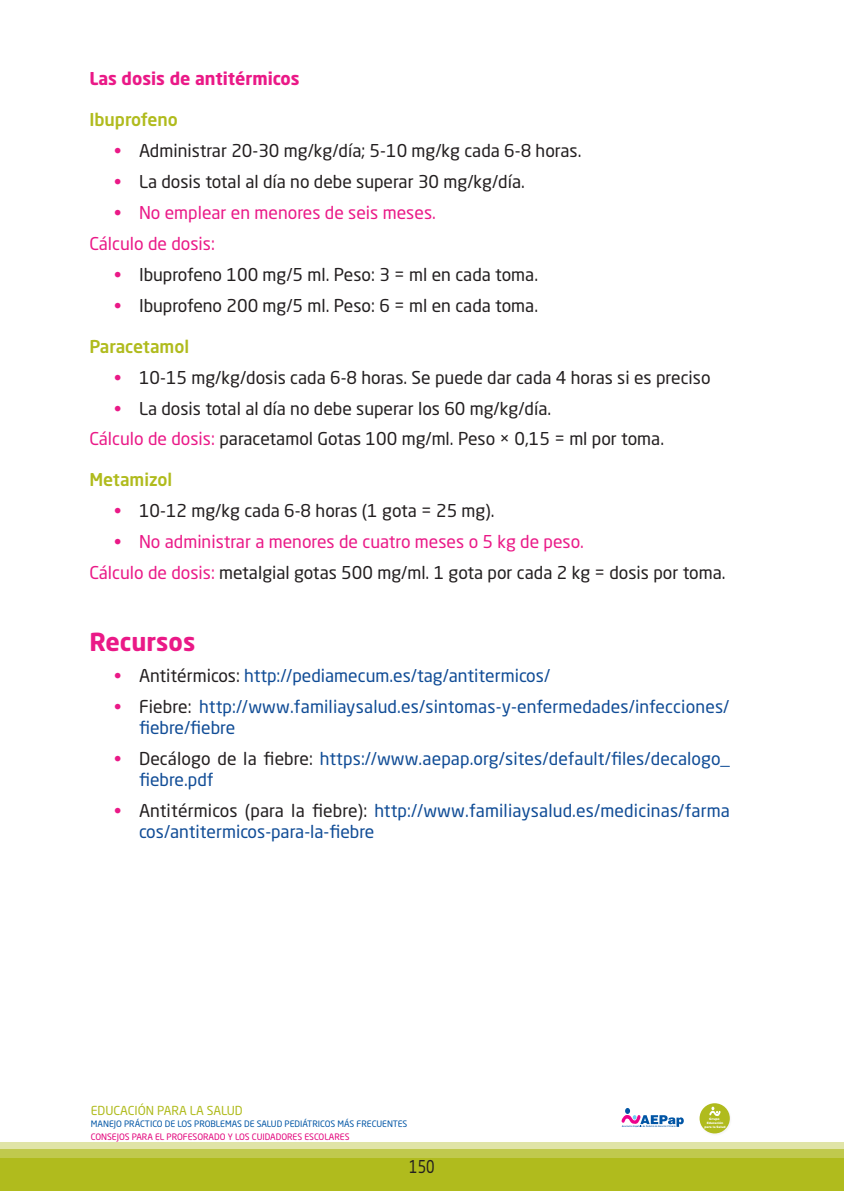
<style>
.page{position:relative;width:844px;height:1191px;background:#fff}
.page>*{position:absolute;margin:0;border:0;box-sizing:border-box;transform-origin:0 0}
._00_LADILLO_1_MAGENT{font:700 24.5px "Neo Sans Std";color:#ea1987}
.List_Paragraph{font:17.5px "Neo Sans Std";color:#231f20}
.List_Paragraph-2{font:17.5px/21px "Neo Sans Std";letter-spacing:.005em;color:#104c96}
.List_Paragraph-3{font:17.5px "Neo Sans Std";color:#ea1987}
._03_LADILLO_3{font:500 17.5px "Neo Sans Std";color:#b0bb1d}
._00_LADILLO_2_MAGENT{font:700 17.5px "Neo Sans Std";color:#ea1987}
.List_Paragraph-4{font:17.5px "Neo Sans Std";color:#231f20;scale:.8 1}
.t1{font:12.25px "Neo Sans Std";color:#b0bb1d}
.t2{font:8.75px "Neo Sans Std";color:#0155a5}
.t3{font:8.75px "Neo Sans Std";color:#e2007a}
.t4{font:700 3.32px/3.9px "Gill Sans";color:#fff;text-align:center}
.s1{color:#ea1987}
.s2{color:#231f20}
</style>
<div class="page">
<div style="left:0;top:1141px;width:843px;height:50px;background:#e0e4a7"></div>
<div style="left:0;top:1148px;width:843px;height:43px;background:#c0c94d"></div>
<div style="left:0;top:1158px;width:843px;height:33px;background:#b0bb1d"></div>
<svg style="left:621px;top:1108px;width:62px;height:19px"></svg>
<img style="left:701px;top:1103px;width:29px;height:31px">
<div style="left:699px;top:1103px;width:30px;height:30px;background:#b0bb1d;border-radius:50%"></div>
<svg style="left:709px;top:1106px;width:11px;height:10px"></svg>
<p class="_00_LADILLO_2_MAGENT" style="left:89px;top:68px;width:212px">Las dosis de antitérmicos</p>
<p class="_03_LADILLO_3" style="left:89px;top:109px;width:90px">Ibuprofeno</p>
<p class="List_Paragraph" style="left:114px;top:140px;width:468px"><span class="s1">•</span> Administrar 20-30 mg/kg/día; 5-10 mg/kg cada 6-8 horas.</p>
<p class="List_Paragraph" style="left:114px;top:171px;width:412px"><span class="s1">•</span> La dosis total al día no debe superar 30 mg/kg/día.</p>
<p class="List_Paragraph-3" style="left:114px;top:202px;width:323px">• No emplear en menores de seis meses.</p>
<p class="List_Paragraph-3" style="left:89px;top:233px;width:127px">Cálculo de dosis:</p>
<p class="List_Paragraph" style="left:114px;top:264px;width:425px"><span class="s1">•</span> Ibuprofeno 100 mg/5 ml. Peso: 3 = ml en cada toma.</p>
<p class="List_Paragraph" style="left:114px;top:295px;width:425px"><span class="s1">•</span> Ibuprofeno 200 mg/5 ml. Peso: 6 = ml en cada toma.</p>
<p class="_03_LADILLO_3" style="left:89px;top:335px;width:101px">Paracetamol</p>
<p class="List_Paragraph" style="left:114px;top:366px;width:597px"><span class="s1">•</span> 10-15 mg/kg/dosis cada 6-8 horas. Se puede dar cada 4 horas si es preciso</p>
<p class="List_Paragraph" style="left:114px;top:397px;width:438px"><span class="s1">•</span> La dosis total al día no debe superar los 60 mg/kg/día.</p>
<p class="List_Paragraph" style="left:89px;top:428px;width:576px"><span class="s1">Cálculo de dosis:</span> paracetamol Gotas 100 mg/ml. Peso × 0,15 = ml por toma.</p>
<p class="_03_LADILLO_3" style="left:89px;top:469px;width:84px">Metamizol</p>
<p class="List_Paragraph" style="left:114px;top:500px;width:382px"><span class="s1">•</span> 10-12 mg/kg cada 6-8 horas (1 gota = 25 mg).</p>
<p class="List_Paragraph-3" style="left:114px;top:531px;width:471px">• No administrar a menores de cuatro meses o 5 kg de peso.</p>
<p class="List_Paragraph" style="left:89px;top:562px;width:637px"><span class="s1">Cálculo de dosis:</span> metalgial gotas 500 mg/ml. 1 gota por cada 2 kg = dosis por toma.</p>
<p class="_00_LADILLO_1_MAGENT" style="left:89px;top:626px;width:107px">Recursos</p>
<p class="List_Paragraph-2" style="left:114px;top:665px;width:437px"><span class="s1">•</span> <span class="s2">Antitérmicos:</span> http://pediamecum.es/tag/antitermicos/</p>
<p class="List_Paragraph-2" style="left:139px;top:696px;width:592px;text-indent:-25px"><span class="s1">•</span> <span class="s2">Fiebre:</span> http://www.familiaysalud.es/sintomas-y-enfermedades/infecciones/ fiebre/fiebre</p>
<p class="List_Paragraph-2" style="left:139px;top:748px;width:591px;text-indent:-25px"><span class="s1">•</span> <span class="s2">Decálogo de la fiebre:</span> https://www.aepap.org/sites/default/files/decalogo_ fiebre.pdf</p>
<p class="List_Paragraph-2" style="left:139px;top:800px;width:592px;text-indent:-25px"><span class="s1">•</span> <span class="s2">Antitérmicos (para la fiebre):</span> http://www.familiaysalud.es/medicinas/farma cos/antitermicos-para-la-fiebre</p>
<p class="t1" style="left:91px;top:1103px;width:153px">EDUCACIÓN PARA LA SALUD</p>
<p class="t2" style="left:91px;top:1118px;width:318px">MANEJO PRÁCTICO DE LOS PROBLEMAS DE SALUD PEDIÁTRICOS MÁS FRECUENTES</p>
<p class="t3" style="left:91px;top:1131px;width:260px">CONSEJOS PARA EL PROFESORADO Y LOS CUIDADORES ESCOLARES</p>
<p class="List_Paragraph-4" style="left:409px;top:1155px;width:33px">150</p>
<p class="t4" style="left:704px;top:1116px;width:23px">Grupo<br>Educación para la Salud</p>
</div>
